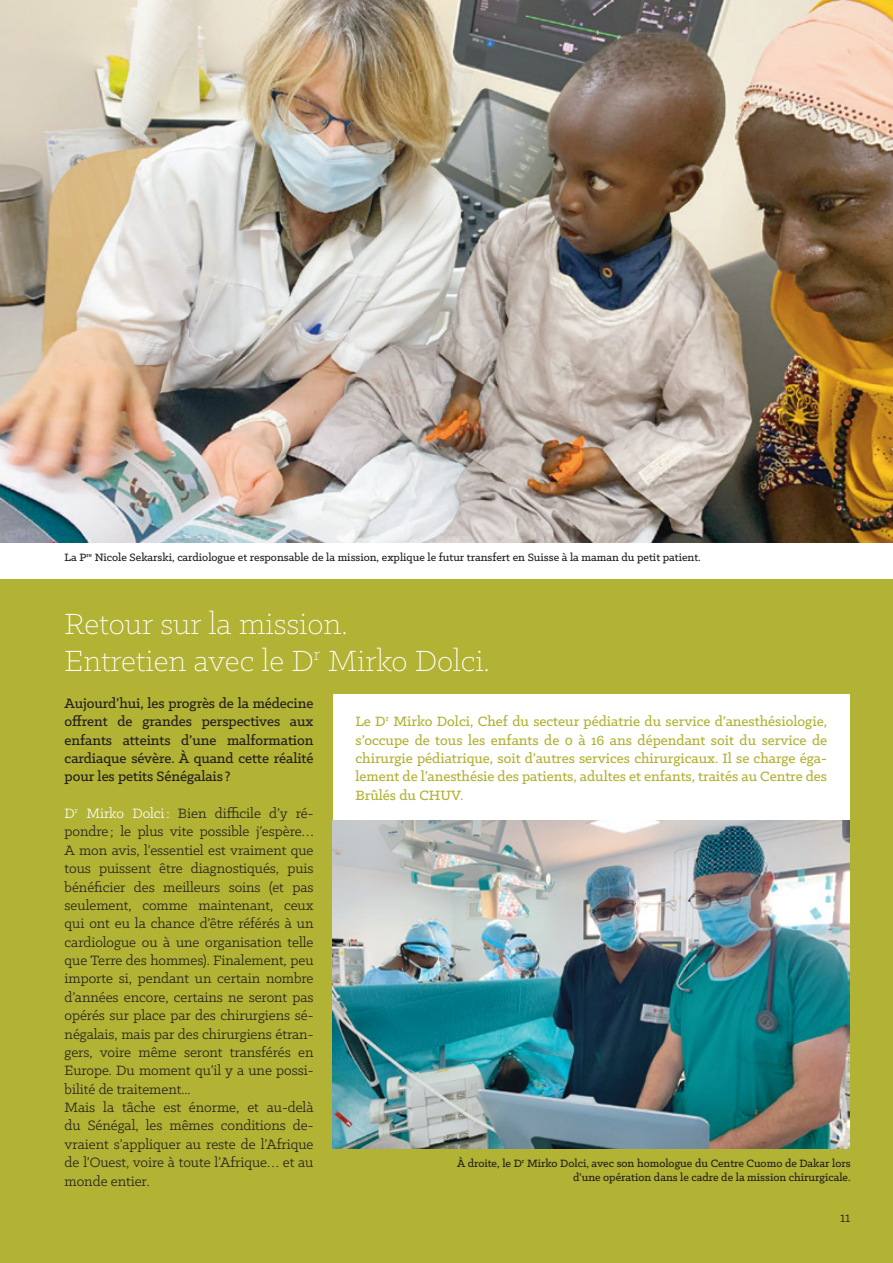
<style>
.page{position:relative;width:893px;height:1263px;background:#fff}
.page>*{position:absolute;margin:0;border:0;box-sizing:border-box;transform-origin:0 0}
.t1{font:300 33px/36.8px "Klinic Slab";color:#fff}
.t2{font:15.6px "Klinic Slab";color:#231f20}
.t3{font:15.3px/18.5px "Klinic Slab";letter-spacing:-.005em;color:#231f20}
.t4{font:500 15.3px/18.5px "Klinic Slab";color:#b2b235;text-align:justify}
.t5{font:500 15.3px/18.5px "Klinic Slab";letter-spacing:-.005em;color:#231f20;text-align:justify}
.t6{font:500 12px/13.8px "Klinic Slab";color:#231f20;text-align:right}
.s1{color:#fff}
</style>
<div class="page">
<div style="left:0;top:579px;width:893px;height:684px;background:#b2b235"></div>
<img style="left:0;top:0;width:893px;height:542px">
<div style="left:333px;top:694px;width:516px;height:127px;background:#fff"></div>
<img style="left:333px;top:821px;width:516px;height:328px">
<p class="t6" style="left:65px;top:550px;width:638px">La P<sup>re</sup> Nicole Sekarski, cardiologue et responsable de la mission, explique le futur transfert en Suisse à la maman du petit patient.</p>
<h1 class="t1" style="left:65px;top:605px;width:427px">Retour sur la mission.<br>Entretien avec le D<sup>r</sup> Mirko Dolci.</h1>
<p class="t5" style="left:65px;top:693px;width:250px">Aujourd’hui, les progrès de la médecine offrent de grandes perspectives aux enfants atteints d’une malformation cardiaque sévère. À quand cette réalité pour les petits Sénégalais ?</p>
<p class="t3" style="left:65px;top:804px;width:250px"><span class="s1">D</span><sup>r</sup> <span class="s1">Mirko Dolci:</span> Bien difficile d’y ré&shy;pondre ; le plus vite possible j’espère… A mon avis, l’essentiel est vraiment que tous puissent être diagnostiqués, puis bénéficier des meilleurs soins (et pas seulement, comme maintenant, ceux qui ont eu la chance d’être référés à un cardiologue ou à une organisation telle que Terre des hommes). Finalement, peu importe si, pendant un certain nombre d’années encore, certains ne seront pas opérés sur place par des chirurgiens sé&shy;négalais, mais par des chirurgiens étran&shy;gers, voire même seront transférés en Europe. Du moment qu’il y a une possi&shy;bilité de traitement...<br>Mais la tâche est énorme, et au-delà du Sénégal, les mêmes conditions de&shy;vraient s’appliquer au reste de l’Afrique de l’Ouest, voire à toute l’Afrique… et au monde entier.</p>
<p class="t4" style="left:355px;top:712px;width:473px">Le D<sup>r</sup> Mirko Dolci, Chef du secteur pédiatrie du service d’anesthésiologie, s’occupe de tous les enfants de 0 à 16 ans dépendant soit du service de chirurgie pédiatrique, soit d’autres services chirurgicaux. Il se charge éga&shy;lement de l’anesthésie des patients, adultes et enfants, traités au Centre des Brûlés du CHUV.</p>
<p class="t6" style="left:457px;top:1156px;width:395px">À droite, le D<sup>r</sup> Mirko Dolci, avec son homologue du Centre Cuomo de Dakar lors d’une opération dans le cadre de la mission chirurgicale.</p>
<p class="t2" style="left:840px;top:1208px;width:12px">11</p>
</div>
